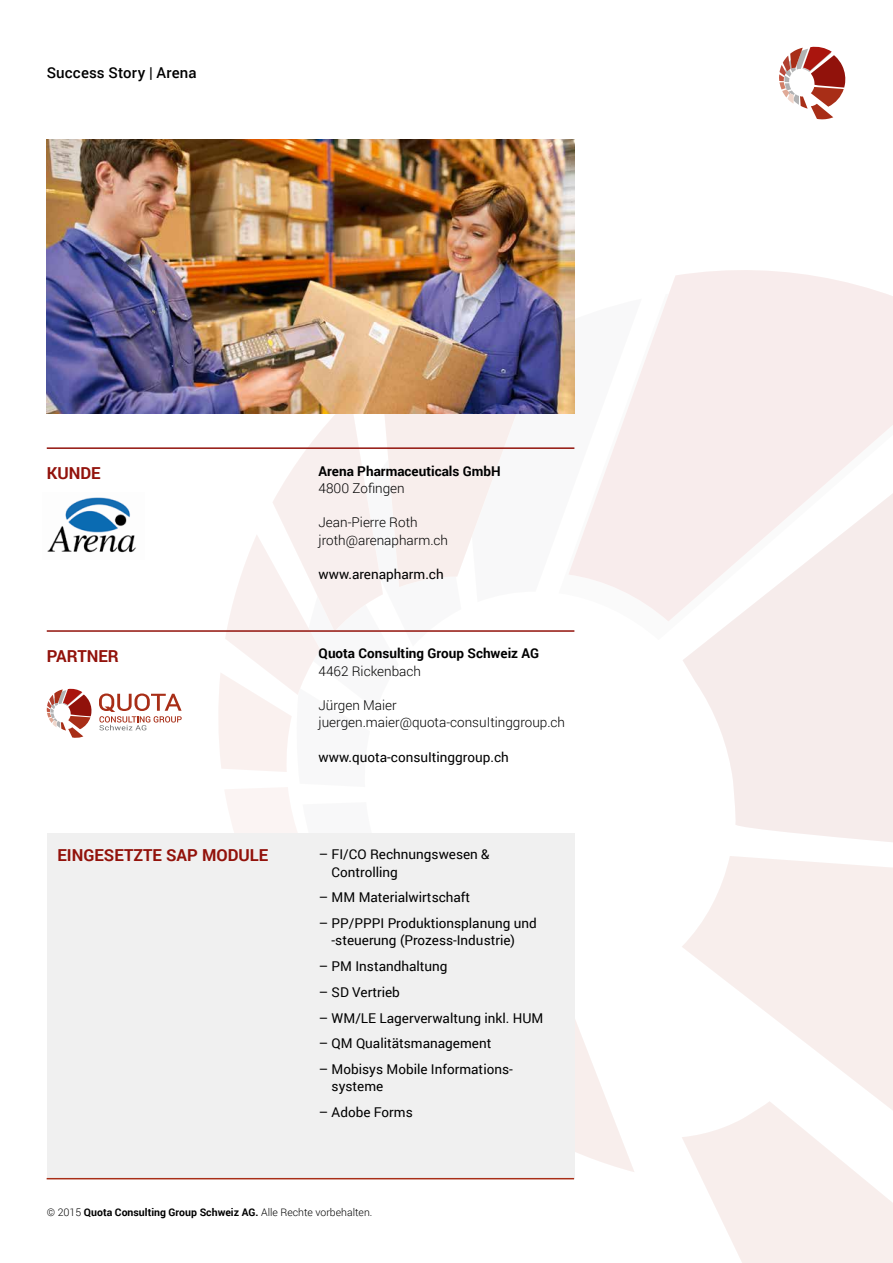
<style>
.page{position:relative;width:893px;height:1263px;background:#fff}
.page>*{position:absolute;margin:0;border:0;box-sizing:border-box;transform-origin:0 0}
.t1{font:700 16.5px "Roboto";color:#92120b}
.t2{font:500 15px "Roboto";letter-spacing:.01em;color:#000}
.t3{font:13.5px/17.2px "Roboto";color:#000}
.t4{font:300 13.5px/17.2px "Roboto";color:#000}
.t5{font:700 13.5px "Roboto";color:#000}
.t6{font:700 10.5px "Roboto";color:#000}
.s1{font-weight:300}
</style>
<div class="page">
<svg style="left:218px;top:413px;width:291px;height:420px"></svg>
<svg style="left:574px;top:991px;width:60px;height:181px"></svg>
<svg style="left:682px;top:865px;width:211px;height:236px;fill:#f8eeec"></svg>
<svg style="left:683px;top:621px;width:210px;height:244px;fill:#f6eceb"></svg>
<svg style="left:568px;top:270px;width:325px;height:351px;fill:#f8ecec"></svg>
<svg style="left:682px;top:1101px;width:211px;height:162px"></svg>
<hr style="left:47px;top:447px;width:527px;height:2px;background:#92120b">
<img style="left:47px;top:497px;width:89px;height:56px">
<svg style="left:99px;top:693px;width:83px;height:37px"></svg>
<svg style="left:47px;top:689px;width:45px;height:49px"></svg>
<svg style="left:779px;top:47px;width:66px;height:72px"></svg>
<hr style="left:47px;top:630px;width:527px;height:2px;background:#92120b">
<div style="left:47px;top:833px;width:527px;height:346px;background:#f0f0f0"></div>
<hr style="left:47px;top:1178px;width:527px;height:1px;background:#a82e17">
<img style="left:47px;top:139px;width:527px;height:274px">
<p class="t2" style="left:47px;top:63px;width:151px">Success Story | Arena</p>
<p class="t1" style="left:47px;top:461px;width:55px">KUNDE</p>
<p class="t1" style="left:47px;top:644px;width:74px">PARTNER</p>
<p class="t5" style="left:319px;top:461px;width:184px">Arena Pharmaceuticals GmbH</p>
<p class="t4" style="left:319px;top:479px;width:88px">4800 Zofingen</p>
<p class="t4" style="left:319px;top:513px;width:131px">Jean-Pierre Roth jroth@arenapharm.ch</p>
<p class="t3" style="left:319px;top:565px;width:127px">www.arenapharm.ch</p>
<p class="t5" style="left:319px;top:644px;width:222px">Quota Consulting Group Schweiz AG</p>
<p class="t4" style="left:319px;top:662px;width:104px">4462 Rickenbach</p>
<p class="t4" style="left:319px;top:696px;width:248px">Jürgen Maier juergen.maier@quota-consuItinggroup.ch</p>
<p class="t3" style="left:319px;top:748px;width:192px">www.quota-consuItinggroup.ch</p>
<p class="t1" style="left:57px;top:844px;width:212px">EINGESETZTE SAP MODULE</p>
<p class="t3" style="left:332px;top:845px;width:160px;text-indent:-13px">– FI/CO Rechnungswesen &amp;<br>Controlling</p>
<p class="t3" style="left:319px;top:888px;width:153px">– MM Materialwirtschaft</p>
<p class="t3" style="left:332px;top:914px;width:207px;text-indent:-13px">– PP/PPPI Produktionsplanung und -steuerung (Prozess-Industrie)</p>
<p class="t3" style="left:319px;top:957px;width:130px">– PM Instandhaltung</p>
<p class="t3" style="left:319px;top:983px;width:82px">– SD Vertrieb</p>
<p class="t3" style="left:319px;top:1009px;width:226px">– WM/LE Lagerverwaltung inkl. HUM</p>
<p class="t3" style="left:319px;top:1034px;width:174px">– QM Qualitätsmanagement</p>
<p class="t3" style="left:332px;top:1060px;width:183px;text-indent:-13px">– Mobisys Mobile Informations&shy;systeme</p>
<p class="t3" style="left:319px;top:1103px;width:95px">– Adobe Forms</p>
<p class="t6" style="left:47px;top:1204px;width:327px"><span class="s1">© 2015</span> Quota Consulting Group Schweiz AG. <span class="s1">Alle Rechte vorbehalten.</span></p>
</div>
